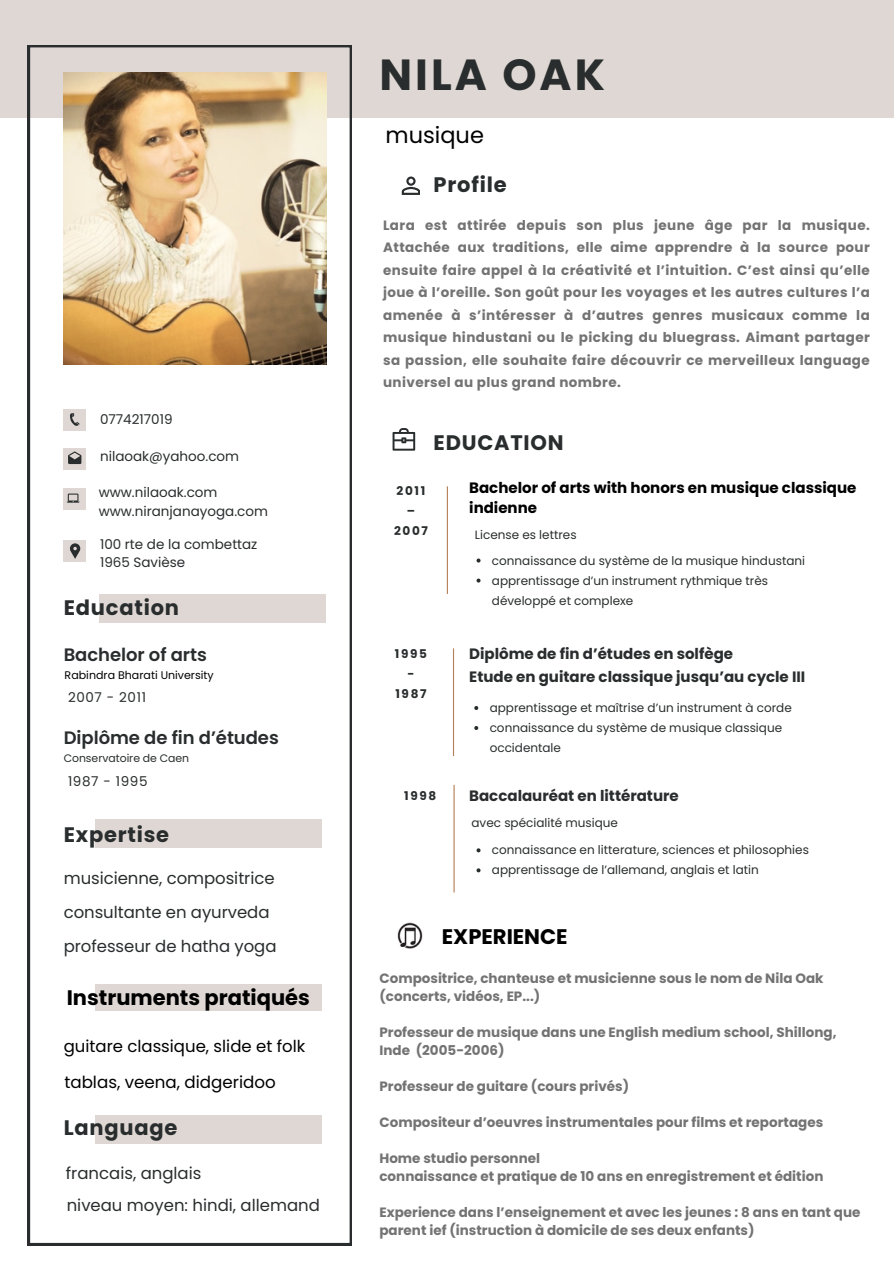
<style>
.page{position:relative;width:894px;height:1264px;background:#fff}
.page>*{position:absolute;margin:0;border:0;box-sizing:border-box;transform-origin:0 0}
.t1{font:700 43.5px "Poppins";letter-spacing:.07em;color:#292d2d}
.t2{font:22.5px "Poppins";color:#000}
.t3{font:700 21.15px "Poppins";color:#000}
.t4{font:700 21px "Poppins";letter-spacing:.035em;color:#292d2d}
.t5{font:700 21px "Poppins";color:#000}
.t6{font:600 18px "Poppins";letter-spacing:-.005em;color:#292d2d}
.t7{font:16.65px "Poppins";color:#000}
.t8{font:16.5px "Poppins";letter-spacing:-.005em;color:#292d2d}
.t9{font:16.5px "Poppins";color:#000}
.t10{font:700 15px "Poppins";color:#292d2d}
.t11{font:700 15px/20.2px "Poppins";color:#000}
.t12{font:700 13.5px/22.5px "Poppins";color:#737373}
.t13{font:13.5px "Poppins";color:#292d2d}
.t14{font:13.5px "Poppins";letter-spacing:.045em;color:#292d2d}
.t15{font:12px/20px "Poppins";color:#292d2d}
.t16{font:700 12px/20px "Poppins";letter-spacing:.14em;color:#292d2d;text-align:center}
.t17{font:11.1px "Poppins";color:#000}
.t18{font:10.95px "Poppins";letter-spacing:-.005em;color:#292d2d}
</style>
<div class="page">
<div style="left:0;top:0;width:893px;height:117px;background:#dfd7d3"></div>
<svg style="left:28px;top:45px;width:324px;height:1199px"></svg>
<img style="left:64px;top:73px;width:262px;height:291px">
<div style="left:99px;top:594px;width:226px;height:28px;background:#dfd7d3"></div>
<div style="left:95px;top:819px;width:226px;height:28px;background:#dfd7d3"></div>
<div style="left:95px;top:1115px;width:226px;height:28px;background:#dfd7d3"></div>
<div style="left:64px;top:540px;width:22px;height:22px;background:#dfd7d3"></div>
<svg style="left:70px;top:543px;width:10px;height:16px"></svg>
<div style="left:64px;top:408px;width:22px;height:22px;background:#dfd7d3"></div>
<svg style="left:70px;top:413px;width:9px;height:13px"></svg>
<div style="left:64px;top:448px;width:22px;height:21px;background:#dfd7d3"></div>
<svg style="left:68px;top:451px;width:13px;height:13px"></svg>
<div style="left:64px;top:488px;width:22px;height:22px;background:#dfd7d3"></div>
<svg style="left:67px;top:493px;width:12px;height:9px"></svg>
<hr style="left:446px;top:486px;width:2px;height:108px;background:#b37f56">
<hr style="left:453px;top:648px;width:1px;height:108px;background:#b37f56">
<hr style="left:453px;top:784px;width:1px;height:108px;background:#b37f56">
<svg style="left:401px;top:176px;width:18px;height:18px"></svg>
<svg style="left:392px;top:428px;width:23px;height:22px"></svg>
<img style="left:397px;top:922px;width:26px;height:26px">
<div style="left:95px;top:984px;width:226px;height:26px;background:#dfd7d3"></div>
<svg style="left:476px;top:558px;width:4px;height:4px"></svg>
<svg style="left:476px;top:578px;width:4px;height:4px"></svg>
<svg style="left:474px;top:706px;width:4px;height:4px"></svg>
<svg style="left:474px;top:726px;width:4px;height:4px"></svg>
<svg style="left:476px;top:848px;width:4px;height:4px"></svg>
<svg style="left:476px;top:868px;width:4px;height:4px"></svg>
<p class="t13" style="left:100px;top:409px;width:74px">0774217019</p>
<p class="t13" style="left:100px;top:446px;width:141px">nilaoak@yahoo.com</p>
<p class="t13" style="left:99px;top:482px;width:120px">www.nilaoak.com</p>
<p class="t13" style="left:99px;top:501px;width:171px">www.niranjanayoga.com</p>
<p class="t13" style="left:100px;top:535px;width:159px">100 rte de la combettaz</p>
<p class="t13" style="left:100px;top:553px;width:87px">1965 Savièse</p>
<p class="t4" style="left:64px;top:593px;width:117px">Education</p>
<p class="t6" style="left:64px;top:642px;width:145px">Bachelor of arts</p>
<p class="t17" style="left:65px;top:667px;width:151px">Rabindra Bharati University</p>
<h5 class="t14" style="left:68px;top:688px;width:79px">2007 - 2011</h5>
<h3 class="t6" style="left:64px;top:725px;width:216px">Diplôme de fin d’études</h3>
<p class="t18" style="left:64px;top:750px;width:127px">Conservatoire de Caen</p>
<p class="t14" style="left:68px;top:771px;width:81px">1987 - 1995</p>
<h3 class="t4" style="left:64px;top:819px;width:107px">Expertise</h3>
<h5 class="t8" style="left:64px;top:866px;width:212px">musicienne, compositrice</h5>
<p class="t8" style="left:64px;top:900px;width:207px">consultante en ayurveda</p>
<p class="t8" style="left:64px;top:935px;width:214px">professeur de hatha yoga</p>
<p class="t5" style="left:67px;top:982px;width:244px">Instruments pratiqués</p>
<p class="t9" style="left:64px;top:1034px;width:243px">guitare classique, slide et folk</p>
<p class="t7" style="left:64px;top:1070px;width:213px">tablas, veena, didgeridoo</p>
<h6 class="t4" style="left:64px;top:1112px;width:115px">Language</h6>
<h6 class="t8" style="left:66px;top:1161px;width:137px">francais, anglais</h6>
<h6 class="t8" style="left:67px;top:1193px;width:255px">niveau moyen: hindi, allemand</h6>
<h3 class="t1" style="left:379px;top:44px;width:227px">NILA OAK</h3>
<p class="t2" style="left:385px;top:119px;width:100px">musique</p>
<p class="t4" style="left:433px;top:170px;width:74px">Profile</p>
<p class="t12" style="left:383px;top:214px;width:488px;text-align:justify">Lara est attirée depuis son plus jeune âge par la musique.<br>Attachée aux traditions, elle aime apprendre à la source pour ensuite faire appel à la créativité et l’intuition. C’est ainsi qu’elle joue à l’oreille. Son goût pour les voyages et les autres cultures l’a amenée à s’intéresser à d’autres genres musicaux comme la musique hindustani ou le picking du bluegrass. Aimant partager sa passion, elle souhaite faire découvrir ce merveilleux language universel au plus grand nombre.</p>
<p class="t4" style="left:433px;top:427px;width:131px">EDUCATION</p>
<h6 class="t16" style="left:394px;top:480px;width:35px">2011 –<br>2007</h6>
<p class="t11" style="left:469px;top:477px;width:388px">Bachelor of arts with honors en musique classique indienne</p>
<h6 class="t15" style="left:475px;top:524px;width:103px">License es lettres</h6>
<h3 class="t15" style="left:492px;top:550px;width:314px">connaissance du système de la musique hindustani</h3>
<h6 class="t15" style="left:492px;top:570px;width:278px">apprentissage d’un instrument rythmique très développé et complexe</h6>
<h4 class="t16" style="left:395px;top:644px;width:34px">1995 -<br>1987</h4>
<h3 class="t10" style="left:469px;top:643px;width:265px">Diplôme de fin d’études en solfège</h3>
<p class="t10" style="left:469px;top:666px;width:337px">Etude en guitare classique jusqu’au cycle III</p>
<p class="t15" style="left:489px;top:697px;width:303px">apprentissage et maîtrise d’un instrument à corde</p>
<p class="t15" style="left:489px;top:717px;width:294px">connaissance du système de musique classique occidentale</p>
<h2 class="t16" style="left:404px;top:785px;width:34px">1998</h2>
<p class="t10" style="left:469px;top:785px;width:211px">Baccalauréat en littérature</p>
<p class="t15" style="left:471px;top:813px;width:148px">avec spécialité musique</p>
<p class="t15" style="left:492px;top:840px;width:318px">connaissance en litterature, sciences et philosophies</p>
<p class="t15" style="left:492px;top:860px;width:268px">apprentissage de l’allemand, anglais et latin</p>
<p class="t3" style="left:441px;top:921px;width:127px">EXPERIENCE</p>
<p class="t12" style="left:379px;top:966px;width:445px">Compositrice, chanteuse et musicienne sous le nom de Nila Oak</p>
<p class="t12" style="left:379px;top:984px;width:162px">(concerts, vidéos, EP...)</p>
<p class="t12" style="left:379px;top:1023px;width:458px;line-height:18px">Professeur de musique dans une English medium school, Shillong,<br>Inde (2005-2006)</p>
<p class="t12" style="left:379px;top:1074px;width:251px">Professeur de guitare (cours privés)</p>
<p class="t12" style="left:379px;top:1110px;width:445px">Compositeur d’oeuvres instrumentales pour films et reportages</p>
<p class="t12" style="left:379px;top:1146px;width:162px">Home studio personnel</p>
<p class="t12" style="left:379px;top:1164px;width:445px">connaissance et pratique de 10 ans en enregistrement et édition</p>
<h2 class="t12" style="left:379px;top:1203px;width:482px;line-height:18px">Experience dans l’enseignement et avec les jeunes : 8 ans en tant que parent ief (instruction à domicile de ses deux enfants)</h2>
</div>
